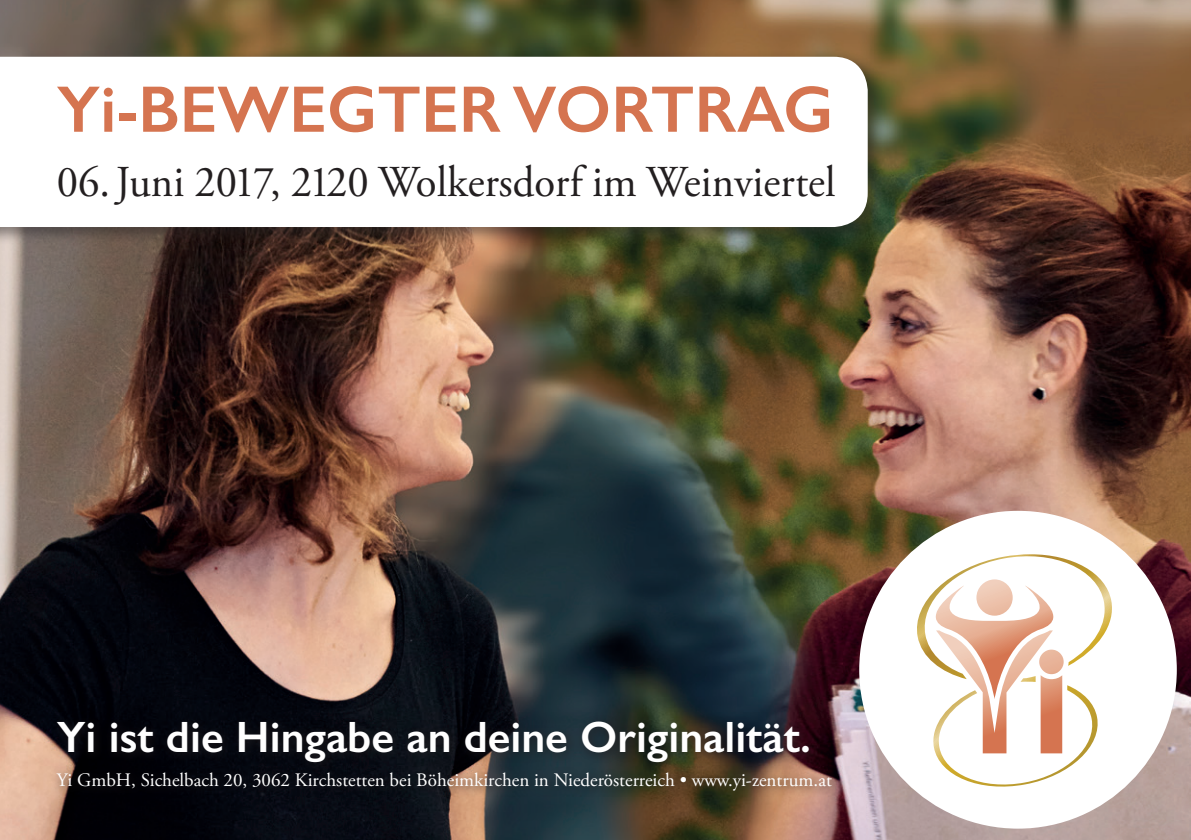
<style>
.page{position:relative;width:1191px;height:840px;background:#fff}
.page>*{position:absolute;margin:0;border:0;box-sizing:border-box;transform-origin:0 0}
.t1{font:600 66px "Gill Sans";color:#d57450}
.t2{font:44px "Adobe Garamond Pro";color:#231f20}
.t3{font:600 44px "Gill Sans";color:#fff}
.t4{font:19px "Adobe Garamond Pro";color:#fff}
</style>
<div class="page">
<img style="left:0;top:0;width:1191px;height:839px">
<div style="left:859px;top:510px;width:317px;height:318px;background:#fff;border-radius:50%"></div>
<svg style="left:911px;top:549px;width:201px;height:243px"></svg>
<svg style="left:934px;top:579px;width:129px;height:174px"></svg>
<div style="left:0;top:51px;width:886px;height:194px;background:#231f20;opacity:.5"></div>
<svg style="left:0;top:57px;width:867px;height:170px"></svg>
<div style="left:51px;top:713px;width:768px;height:59px;background:#231f20;opacity:.7"></div>
<div style="left:50px;top:765px;width:792px;height:35px;background:#231f20;opacity:.7"></div>
<h1 class="t1" style="left:57px;top:69px;width:778px">Yi-Bewegter Vortrag</h1>
<h2 class="t2" style="left:57px;top:155px;width:780px">06. Juni 2017, 2120 Wolkersdorf im Weinviertel</h2>
<h2 class="t3" style="left:57px;top:710px;width:755px">Yi ist die Hingabe an deine originalität.</h2>
<p class="t4" style="left:57px;top:768px;width:776px">Yi GmbH, Sichelbach 20, 3062 Kirchstetten bei Böheimkirchen in Niederösterreich • www.yi-zentrum.at</p>
</div>
